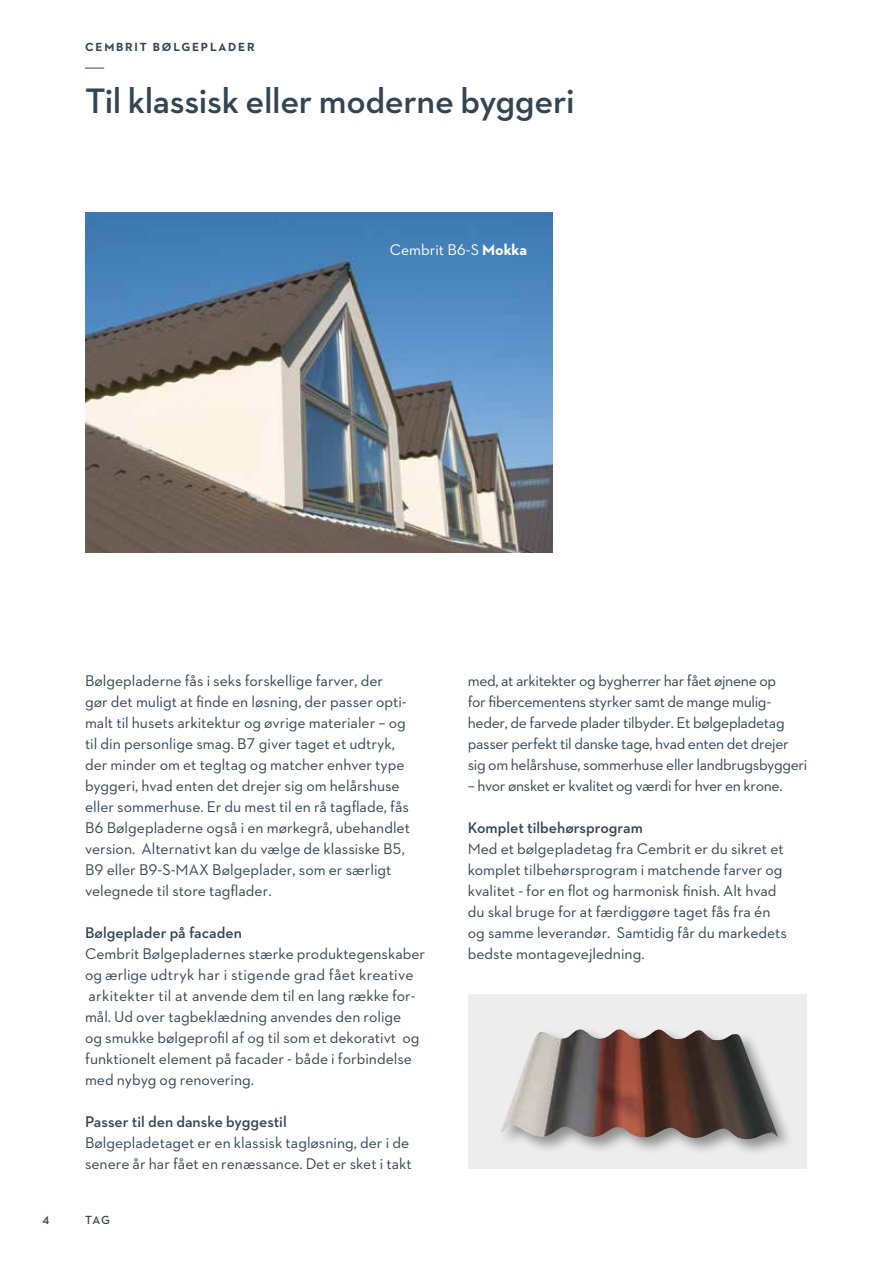
<style>
.page{position:relative;width:893px;height:1263px;background:#fff}
.page>*{position:absolute;margin:0;border:0;box-sizing:border-box;transform-origin:0 0}
.t1{font:600 36px "Neutraface 2 Text";letter-spacing:-.01em;color:#344552}
.t2{font:15.75px/21px "Neutraface 2 Text";color:#344552}
.t3{font:15.75px/21px "Neutraface 2 Text";letter-spacing:-.02em;color:#344552}
.t4{font:600 15.75px "Neutraface 2 Text";color:#344552}
.t5{font:15.75px "Neutraface 2 Text";color:#fff}
.t6{font:700 12px "Neutraface 2 Text";letter-spacing:.15em;color:#344552}
.t7{font:600 12px "Neutraface 2 Text";color:#344552}
.s1{font-weight:700}
</style>
<div class="page">
<svg style="left:85px;top:68px;width:19px;height:1px"></svg>
<div style="left:468px;top:994px;width:339px;height:175px;background:#ededed"></div>
<div style="left:498px;top:1027px;width:297px;height:130px;background:#000;opacity:.4"></div>
<img style="left:500px;top:1028px;width:278px;height:112px">
<img style="left:85px;top:213px;width:468px;height:340px">
<p class="t6" style="left:85px;top:39px;width:171px">CEMBRIT BØLGEPLADER</p>
<h1 class="t1" style="left:85px;top:78px;width:491px">Til klassisk eller moderne byggeri</h1>
<p class="t5" style="left:390px;top:240px;width:139px">Cembrit B6-S <span class="s1">Mokka</span></p>
<p class="t2" style="left:85px;top:670px;width:326px">Bølgepladerne fås i seks forskellige farver, der<br>gør det muligt at finde en løsning, der passer opti&shy;malt til husets arkitektur og øvrige materialer – og til din personlige smag. B7 giver taget et udtryk, der minder om et tegltag og matcher enhver type byggeri, hvad enten det drejer sig om helårshuse eller sommerhuse. Er du mest til en rå tagflade, fås B6 Bølgepladerne også i en mørkegrå, ubehandlet version. Alternativt kan du vælge de klassiske B5, B9 eller B9-S-MAX Bølgeplader, som er særligt velegnede til store tagflader.</p>
<p class="t4" style="left:85px;top:923px;width:158px">Bølgeplader på facaden</p>
<p class="t2" style="left:85px;top:943px;width:342px">Cembrit Bølgepladernes stærke produktegenskaber og ærlige udtryk har i stigende grad fået kreative arkitekter til at anvende dem til en lang række for&shy;mål. Ud over tagbeklædning anvendes den rolige<br>og smukke bølgeprofil af og til som et dekorativt og funktionelt element på facader - både i forbindelse med nybyg og renovering.</p>
<p class="t4" style="left:85px;top:1112px;width:203px">Passer til den danske byggestil</p>
<p class="t2" style="left:85px;top:1132px;width:328px">Bølgepladetaget er en klassisk tagløsning, der i de senere år har fået en renæssance. Det er sket i takt</p>
<p class="t7" style="left:43px;top:1213px;width:8px">4</p>
<p class="t7" style="left:85px;top:1213px;width:26px">TAG</p>
<p class="t3" style="left:468px;top:670px;width:341px">med, at arkitekter og bygherrer har fået øjnene op<br>for fibercementens styrker samt de mange mulig&shy;heder, de farvede plader tilbyder. Et bølgepladetag passer perfekt til danske tage, hvad enten det drejer sig om helårshuse, sommerhuse eller landbrugsbyggeri</p>
<p class="t3" style="left:468px;top:775px;width:316px">– hvor ønsket er kvalitet og værdi for hver en krone.</p>
<p class="t4" style="left:468px;top:818px;width:177px">Komplet tilbehørsprogram</p>
<p class="t2" style="left:468px;top:838px;width:321px">Med et bølgepladetag fra Cembrit er du sikret et komplet tilbehørsprogram i matchende farver og kvalitet - for en flot og harmonisk finish. Alt hvad du skal bruge for at færdiggøre taget fås fra én og samme leverandør. Samtidig får du markedets bedste montagevejledning.</p>
</div>
